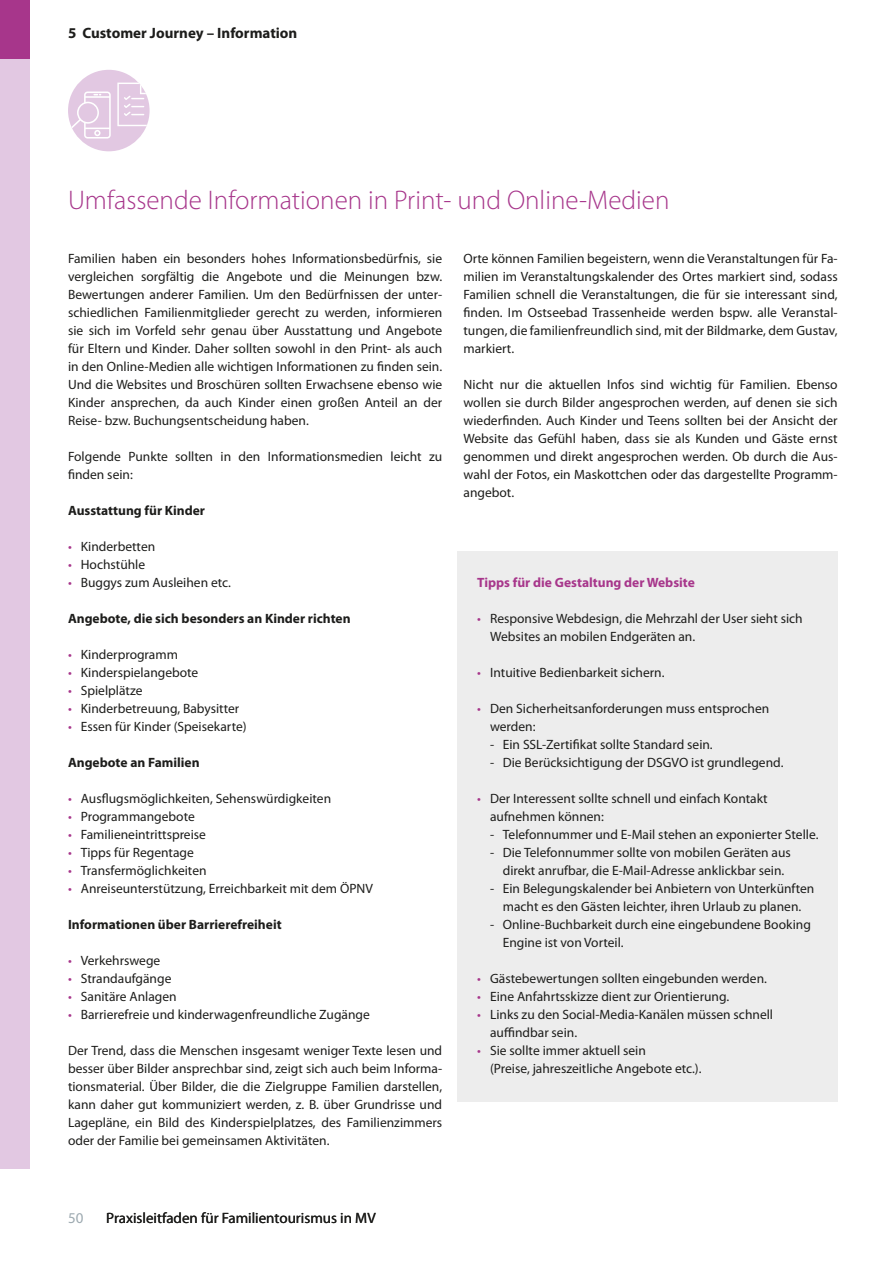
<style>
.page{position:relative;width:893px;height:1263px;background:#fff}
.page>*{position:absolute;margin:0;border:0;box-sizing:border-box;transform-origin:0 0}
.t1{font:300 27px "Myriad Pro";color:#a7368b}
.t2{font:15px "Myriad Pro";color:#1d1d1b}
.t3{font:700 15px "Myriad Pro";color:#1d1d1b}
.t4{font:15px "Myriad Pro";color:#9eaab1}
.t5{font:13.5px/18px "Myriad Pro";color:#1d1d1b}
.t6{font:700 13.5px "Myriad Pro";color:#1d1d1b}
.t7{font:700 13.5px "Myriad Pro";color:#a7368b}
.s1{color:#a7368b}
</style>
<div class="page">
<div style="left:0;top:0;width:30px;height:60px;background:#a7368b"></div>
<div style="left:0;top:60px;width:30px;height:1109px;background:#e2c8e2"></div>
<div style="left:68px;top:70px;width:82px;height:81px;background:#e2c8e2;border-radius:50%"></div>
<svg style="left:68px;top:92px;width:43px;height:47px"></svg>
<svg style="left:117px;top:83px;width:33px;height:43px"></svg>
<div style="left:457px;top:551px;width:381px;height:550px;background:#ededed"></div>
<p class="t3" style="left:68px;top:24px;width:231px">5 Customer Journey – Information</p>
<h1 class="t1" style="left:68px;top:184px;width:603px">Umfassende Informationen in Print- und Online-Medien</h1>
<p class="t5" style="left:68px;top:249px;width:376px;text-align:justify">Familien haben ein besonders hohes Informationsbedürfnis, sie vergleichen sorgfältig die Angebote und die Meinungen bzw.<br>Bewertungen anderer Familien. Um den Bedürfnissen der unter&shy;schiedlichen Familienmitglieder gerecht zu werden, informieren sie sich im Vorfeld sehr genau über Ausstattung und Angebote für Eltern und Kinder. Daher sollten sowohl in den Print- als auch in den Online-Medien alle wichtigen Informationen zu finden sein.<br>Und die Websites und Broschüren sollten Erwachsene ebenso wie Kinder ansprechen, da auch Kinder einen großen Anteil an der Reise- bzw. Buchungsentscheidung haben.</p>
<p class="t5" style="left:68px;top:447px;width:376px">Folgende Punkte sollten in den Informationsmedien leicht zu finden sein:</p>
<p class="t6" style="left:68px;top:502px;width:139px">Ausstattung für Kinder</p>
<p class="t5" style="left:68px;top:537px;width:89px"><span class="s1">•</span> Kinderbetten</p>
<p class="t5" style="left:68px;top:555px;width:79px"><span class="s1">•</span> Hochstühle</p>
<p class="t5" style="left:68px;top:573px;width:164px"><span class="s1">•</span> Buggys zum Ausleihen etc.</p>
<p class="t6" style="left:68px;top:610px;width:284px">Angebote, die sich besonders an Kinder richten</p>
<p class="t5" style="left:68px;top:645px;width:111px"><span class="s1">•</span> Kinderprogramm</p>
<p class="t5" style="left:68px;top:663px;width:132px"><span class="s1">•</span> Kinderspielangebote</p>
<p class="t5" style="left:68px;top:681px;width:76px"><span class="s1">•</span> Spielplätze</p>
<p class="t5" style="left:68px;top:699px;width:173px"><span class="s1">•</span> Kinderbetreuung, Babysitter</p>
<p class="t5" style="left:68px;top:717px;width:180px"><span class="s1">•</span> Essen für Kinder (Speisekarte)</p>
<p class="t6" style="left:68px;top:754px;width:133px">Angebote an Familien</p>
<p class="t5" style="left:68px;top:789px;width:265px"><span class="s1">•</span> Ausflugsmöglichkeiten, Sehenswürdigkeiten</p>
<p class="t5" style="left:68px;top:807px;width:128px"><span class="s1">•</span> Programmangebote</p>
<p class="t5" style="left:68px;top:825px;width:139px"><span class="s1">•</span> Familieneintrittspreise</p>
<p class="t5" style="left:68px;top:843px;width:127px"><span class="s1">•</span> Tipps für Regentage</p>
<p class="t5" style="left:68px;top:861px;width:140px"><span class="s1">•</span> Transfermöglichkeiten</p>
<p class="t5" style="left:68px;top:879px;width:306px"><span class="s1">•</span> Anreiseunterstützung, Erreichbarkeit mit dem ÖPNV</p>
<p class="t6" style="left:68px;top:916px;width:215px">Informationen über Barrierefreiheit</p>
<p class="t5" style="left:68px;top:951px;width:94px"><span class="s1">•</span> Verkehrswege</p>
<p class="t5" style="left:68px;top:969px;width:105px"><span class="s1">•</span> Strandaufgänge</p>
<p class="t5" style="left:68px;top:987px;width:110px"><span class="s1">•</span> Sanitäre Anlagen</p>
<p class="t5" style="left:68px;top:1005px;width:303px"><span class="s1">•</span> Barrierefreie und kinderwagenfreundliche Zugänge</p>
<p class="t5" style="left:68px;top:1041px;width:376px;text-align:justify">Der Trend, dass die Menschen insgesamt weniger Texte lesen und besser über Bilder ansprechbar sind, zeigt sich auch beim Informa&shy;tionsmaterial. Über Bilder, die die Zielgruppe Familien darstellen, kann daher gut kommuniziert werden, z. B. über Grundrisse und Lagepläne, ein Bild des Kinderspielplatzes, des Familienzimmers oder der Familie bei gemeinsamen Aktivitäten.</p>
<p class="t5" style="left:463px;top:249px;width:376px;text-align:justify">Orte können Familien begeistern, wenn die Veranstaltungen für Fa&shy;milien im Veranstaltungskalender des Ortes markiert sind, sodass Familien schnell die Veranstaltungen, die für sie interessant sind, finden. Im Ostseebad Trassenheide werden bspw. alle Veranstal&shy;tungen, die familienfreundlich sind, mit der Bildmarke, dem Gustav, markiert.</p>
<p class="t5" style="left:463px;top:375px;width:376px;text-align:justify">Nicht nur die aktuellen Infos sind wichtig für Familien. Ebenso wollen sie durch Bilder angesprochen werden, auf denen sie sich wiederfinden. Auch Kinder und Teens sollten bei der Ansicht der Website das Gefühl haben, dass sie als Kunden und Gäste ernst genommen und direkt angesprochen werden. Ob durch die Aus&shy;wahl der Fotos, ein Maskottchen oder das dargestellte Programm&shy;angebot.</p>
<p class="t7" style="left:477px;top:574px;width:219px">Tipps für die Gestaltung der Website</p>
<p class="t5" style="left:490px;top:609px;width:314px;text-indent:-13px"><span class="s1">•</span> Responsive Webdesign, die Mehrzahl der User sieht sich<br>Websites an mobilen Endgeräten an.</p>
<p class="t5" style="left:477px;top:663px;width:189px"><span class="s1">•</span> Intuitive Bedienbarkeit sichern.</p>
<p class="t5" style="left:490px;top:699px;width:281px;text-indent:-13px"><span class="s1">•</span> Den Sicherheitsanforderungen muss entsprochen werden:</p>
<p class="t5" style="left:490px;top:735px;width:224px">- Ein SSL-Zertifikat sollte Standard sein.</p>
<p class="t5" style="left:490px;top:753px;width:295px">- Die Berücksichtigung der DSGVO ist grundlegend.</p>
<p class="t5" style="left:490px;top:789px;width:279px;text-indent:-13px"><span class="s1">•</span> Der Interessent sollte schnell und einfach Kontakt aufnehmen können:</p>
<p class="t5" style="left:490px;top:825px;width:330px">- Telefonnummer und E-Mail stehen an exponierter Stelle.</p>
<p class="t5" style="left:490px;top:843px;width:302px;text-align:center">- Die Telefonnummer sollte von mobilen Geräten aus direkt anrufbar, die E-Mail-Adresse anklickbar sein.</p>
<p class="t5" style="left:490px;top:879px;width:326px;text-align:center">- Ein Belegungskalender bei Anbietern von Unterkünften macht es den Gästen leichter, ihren Urlaub zu planen.</p>
<p class="t5" style="left:503px;top:915px;width:310px;text-indent:-13px">- Online-Buchbarkeit durch eine eingebundene Booking<br>Engine ist von Vorteil.</p>
<p class="t5" style="left:477px;top:969px;width:291px"><span class="s1">•</span> Gästebewertungen sollten eingebunden werden.</p>
<p class="t5" style="left:477px;top:987px;width:253px"><span class="s1">•</span> Eine Anfahrtsskizze dient zur Orientierung.</p>
<p class="t5" style="left:490px;top:1005px;width:285px;text-indent:-13px"><span class="s1">•</span> Links zu den Social-Media-Kanälen müssen schnell auffindbar sein.</p>
<p class="t5" style="left:490px;top:1041px;width:213px;text-indent:-13px"><span class="s1">•</span> Sie sollte immer aktuell sein<br>(Preise, jahreszeitliche Angebote etc.).</p>
<p class="t4" style="left:68px;top:1208px;width:17px">50</p>
<p class="t2" style="left:106px;top:1208px;width:271px">Praxisleitfaden für Familientourismus in MV</p>
</div>
